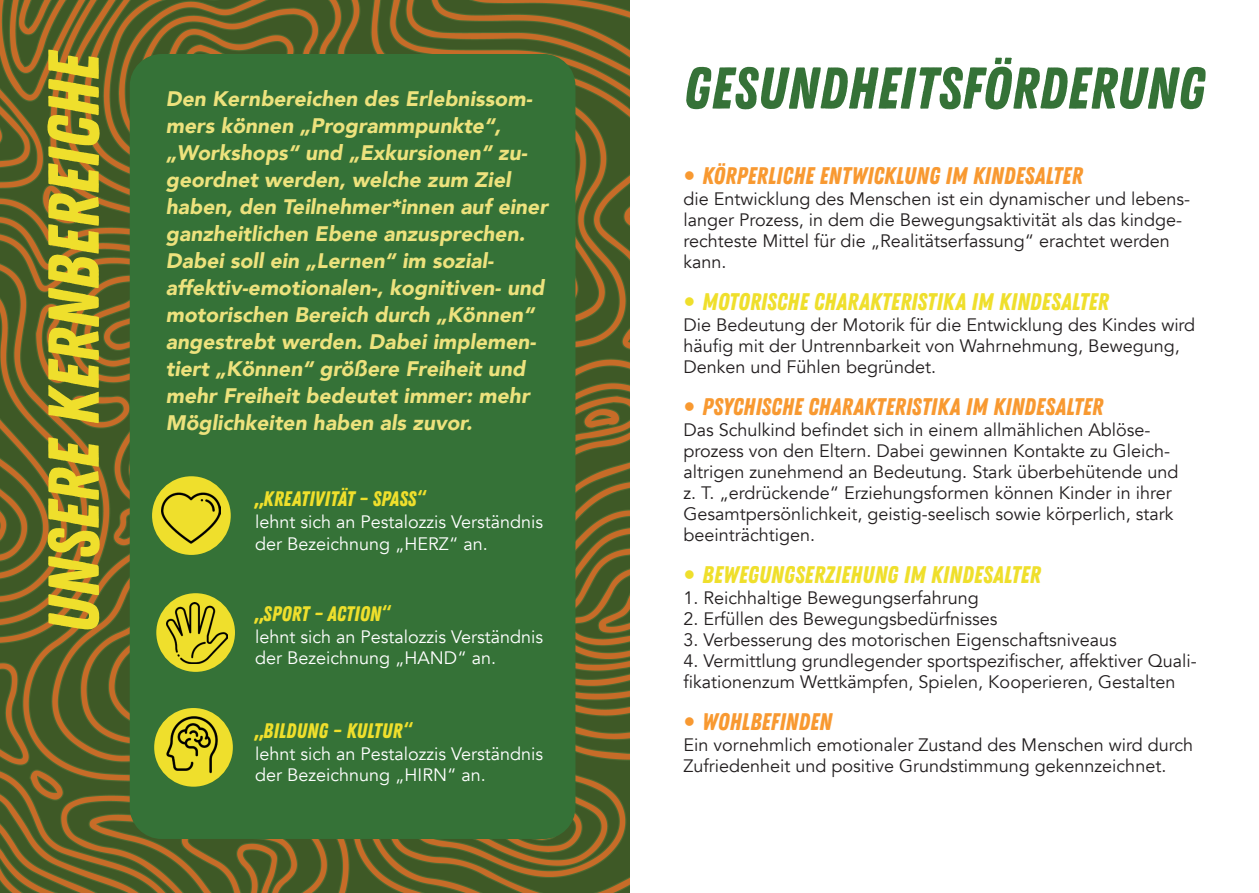
<style>
.page{position:relative;width:1259px;height:893px;background:#fff}
.page>*{position:absolute;margin:0;border:0;box-sizing:border-box;transform-origin:0 0}
.t1{font:72px "Zing Rust Demo Base";color:#efdf2c}
.t2{font:58.8px "Zing Rust Demo Base";color:#357237}
.t3{font:24px "Zing Rust Demo Base";color:#f89931}
.t4{font:24px "Zing Rust Demo Base";color:#efdf2c}
.t5{font:italic 900 21px/27px "Avenir";color:#ede27d}
.t6{font:21px "Zing Rust Demo Base";color:#efdf2c}
.t7{font:18px/21px "Avenir";color:#231f20}
.t8{font:18px/21.6px "Avenir";color:#fff}
.s1{font-family:"Avenir"}
</style>
<div class="page">
<img style="left:0;top:0;width:629px;height:893px">
<div style="left:130px;top:54px;width:445px;height:785px;background:#357237;border-radius:32px"></div>
<div style="left:152px;top:476px;width:79px;height:79px;background:#efdf2c;border-radius:50%"></div>
<div style="left:156px;top:593px;width:79px;height:79px;background:#efdf2c;border-radius:50%"></div>
<div style="left:154px;top:708px;width:79px;height:79px;background:#efdf2c;border-radius:50%"></div>
<img style="left:161px;top:489px;width:59px;height:58px">
<img style="left:167px;top:602px;width:61px;height:61px">
<img style="left:158px;top:711px;width:68px;height:67px">
<p class="t1" style="left:32px;top:634px;width:586px;rotate:-90deg">UNSERE KERNBEREICHE</p>
<p class="t5" style="left:166px;top:85px;width:367px">Den Kernbereichen des Erlebnissom-</p>
<p class="t5" style="left:166px;top:112px;width:383px">mers können „Programmpunkte“, „Workshops“ und „Exkursionen“ zu&shy;geordnet werden, welche zum Ziel haben, den Teilnehmer*innen auf einer ganzheitlichen Ebene anzusprechen.<br>Dabei soll ein „Lernen“ im sozial&shy;affektiv-emotionalen-, kognitiven- und motorischen Bereich durch „Können“ angestrebt werden. Dabei implemen&shy;tiert „Können“ größere Freiheit und mehr Freiheit bedeutet immer: mehr Möglichkeiten haben als zuvor.</p>
<p class="t6" style="left:255px;top:487px;width:171px">„KREATIVITÄT – SPASS“</p>
<p class="t8" style="left:255px;top:511px;width:289px">lehnt sich an Pestalozzis Verständnis der Bezeichnung „HERZ“ an.</p>
<p class="t6" style="left:255px;top:602px;width:136px">„SPORT – ACTION“</p>
<p class="t8" style="left:255px;top:626px;width:289px">lehnt sich an Pestalozzis Verständnis der Bezeichnung „HAND“ an.</p>
<p class="t6" style="left:255px;top:719px;width:157px">„BILDUNG – KULTUR“</p>
<p class="t8" style="left:255px;top:743px;width:289px">lehnt sich an Pestalozzis Verständnis der Bezeichnung „HIRN“ an.</p>
<p class="t2" style="left:683px;top:54px;width:523px">GESUNDHEITSFÖRDERUNG</p>
<p class="t3" style="left:683px;top:161px;width:401px"><span class="s1">•</span> KÖRPERLICHE ENTWICKLUNG IM KINDESALTER</p>
<p class="t7" style="left:683px;top:188px;width:508px">die Entwicklung des Menschen ist ein dynamischer und lebens&shy;langer Prozess, in dem die Bewegungsaktivität als das kindge&shy;rechteste Mittel für die „Realitätserfassung“ erachtet werden kann.</p>
<p class="t4" style="left:683px;top:287px;width:427px"><span class="s1">•</span> MOTORISCHE CHARAKTERISTIKA IM KINDESALTER</p>
<p class="t7" style="left:683px;top:314px;width:513px">Die Bedeutung der Motorik für die Entwicklung des Kindes wird häufig mit der Untrennbarkeit von Wahrnehmung, Bewegung,<br>Denken und Fühlen begründet.</p>
<p class="t3" style="left:683px;top:392px;width:421px"><span class="s1">•</span> PSYCHISCHE CHARAKTERISTIKA IM KINDESALTER</p>
<p class="t7" style="left:683px;top:419px;width:496px">Das Schulkind befindet sich in einem allmählichen Ablöse&shy;prozess von den Eltern. Dabei gewinnen Kontakte zu Gleich&shy;altrigen zunehmend an Bedeutung. Stark überbehütende und z. T. „erdrückende“ Erziehungsformen können Kinder in ihrer Gesamtpersönlichkeit, geistig-seelisch sowie körperlich, stark beeinträchtigen.</p>
<p class="t4" style="left:683px;top:560px;width:359px"><span class="s1">•</span> BEWEGUNGSERZIEHUNG IM KINDESALTER</p>
<p class="t7" style="left:683px;top:587px;width:297px">1. Reichhaltige Bewegungserfahrung</p>
<p class="t7" style="left:683px;top:608px;width:316px">2. Erfüllen des Bewegungsbedürfnisses</p>
<p class="t7" style="left:683px;top:629px;width:435px">3. Verbesserung des motorischen Eigenschaftsniveaus</p>
<p class="t7" style="left:683px;top:650px;width:515px">4. Vermittlung grundlegender sportspezifischer, affektiver Quali&shy;fikationenzum Wettkämpfen, Spielen, Kooperieren, Gestalten</p>
<p class="t3" style="left:683px;top:707px;width:150px"><span class="s1">•</span> WOHLBEFINDEN</p>
<p class="t7" style="left:683px;top:734px;width:511px">Ein vornehmlich emotionaler Zustand des Menschen wird durch<br>Zufriedenheit und positive Grundstimmung gekennzeichnet.</p>
</div>
